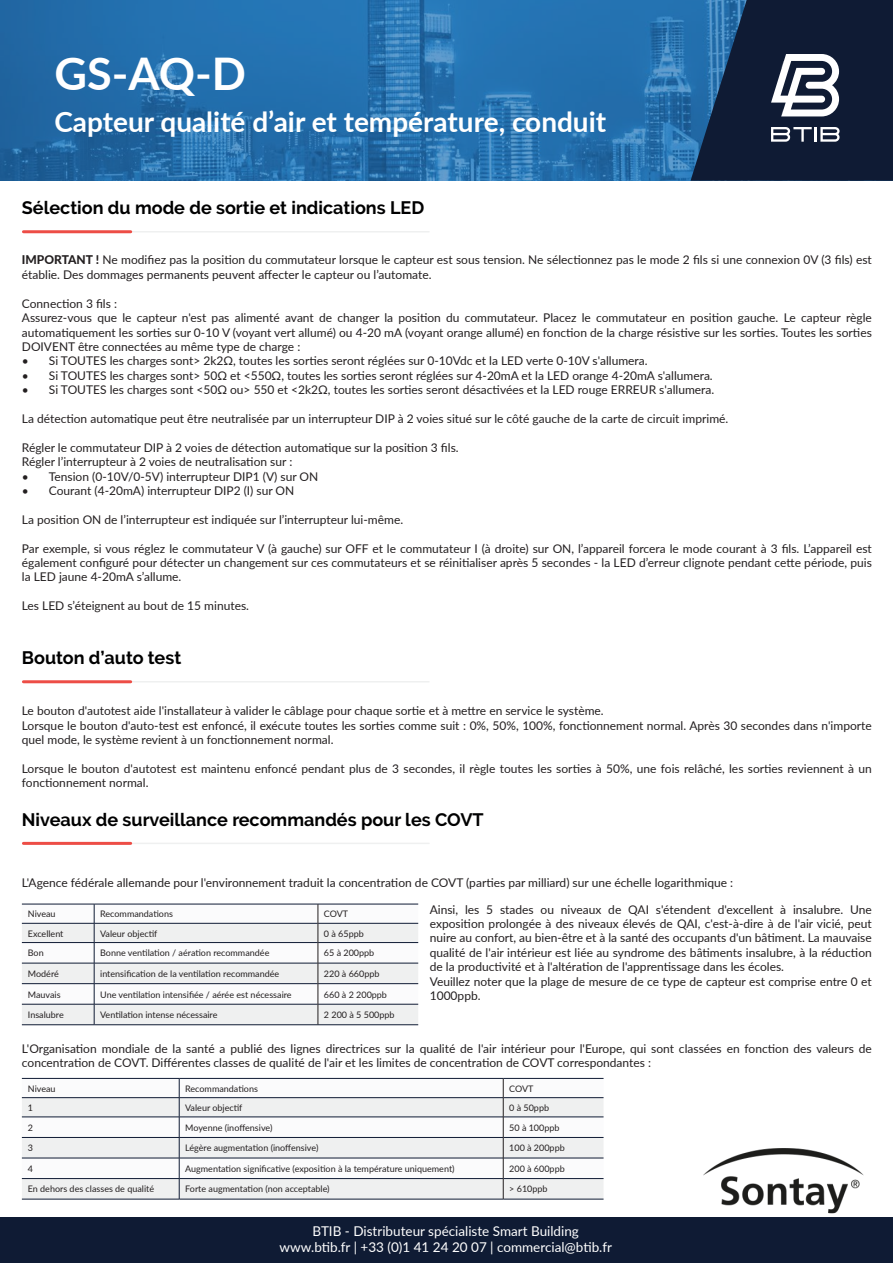
<style>
.page{position:relative;width:893px;height:1263px;background:#fff}
.page>*{position:absolute;margin:0;border:0;box-sizing:border-box;transform-origin:0 0}
.t1{font:700 45px "Lato";color:#fff}
.t2{font:700 28.05px "Lato";color:#fff}
.t3{font:700 18px "Raleway";color:#000001}
.t4{font:13.5px "Lato";color:#fff}
.t5{font:12px/14.4px "Lato";color:#231f20}
.t6{font:9px "Lato";color:#231f20}
.s1{font-weight:800}
</style>
<div class="page">
<svg style="left:0;top:0;width:690px;height:181px;background:#2670ad"></svg>
<svg style="left:690px;top:0;width:203px;height:181px;background:#243854"></svg>
<div style="left:0;top:1217px;width:893px;height:46px;background:#0f1b34"></div>
<img style="left:703px;top:1148px;width:161px;height:66px">
<hr style="left:25px;top:681px;width:404px;height:1px;background:#eff0f0">
<hr style="left:23px;top:680px;width:108px;height:3px;background:#ed4d46">
<hr style="left:25px;top:843px;width:404px;height:1px;background:#eff0f0">
<hr style="left:23px;top:842px;width:108px;height:3px;background:#ed4d46">
<svg style="left:22px;top:904px;width:396px;height:121px"></svg>
<svg style="left:22px;top:1098px;width:581px;height:101px;fill:#eff0f0"></svg>
<hr style="left:22px;top:1078px;width:157px;height:1px;background:#0f1b34">
<hr style="left:179px;top:1078px;width:324px;height:1px;background:#0f1b34">
<hr style="left:503px;top:1078px;width:101px;height:1px;background:#0f1b34">
<hr style="left:22px;top:1097px;width:157px;height:1px;background:#0f1b34">
<hr style="left:179px;top:1097px;width:324px;height:1px;background:#0f1b34">
<hr style="left:503px;top:1097px;width:101px;height:1px;background:#0f1b34">
<hr style="left:22px;top:1117px;width:157px;height:1px;background:#0f1b34">
<hr style="left:179px;top:1117px;width:324px;height:1px;background:#0f1b34">
<hr style="left:503px;top:1117px;width:101px;height:1px;background:#0f1b34">
<svg style="left:179px;top:1078px;width:1px;height:121px"></svg>
<hr style="left:22px;top:1137px;width:157px;height:1px;background:#0f1b34">
<hr style="left:179px;top:1137px;width:324px;height:1px;background:#0f1b34">
<hr style="left:503px;top:1137px;width:101px;height:1px;background:#0f1b34">
<hr style="left:22px;top:1158px;width:157px;height:1px;background:#0f1b34">
<hr style="left:179px;top:1158px;width:324px;height:1px;background:#0f1b34">
<hr style="left:503px;top:1158px;width:101px;height:1px;background:#0f1b34">
<hr style="left:22px;top:1178px;width:157px;height:1px;background:#0f1b34">
<hr style="left:179px;top:1178px;width:324px;height:1px;background:#0f1b34">
<hr style="left:503px;top:1178px;width:101px;height:1px;background:#0f1b34">
<hr style="left:22px;top:1199px;width:157px;height:1px;background:#0f1b34">
<hr style="left:179px;top:1199px;width:324px;height:1px;background:#0f1b34">
<hr style="left:503px;top:1199px;width:101px;height:1px;background:#0f1b34">
<svg style="left:503px;top:1078px;width:1px;height:121px"></svg>
<hr style="left:25px;top:231px;width:404px;height:1px;background:#eff0f0">
<hr style="left:23px;top:230px;width:108px;height:3px;background:#ed4d46">
<p class="t1" style="left:54px;top:41px;width:193px">GS-AQ-D</p>
<p class="t2" style="left:54px;top:101px;width:553px">Capteur qualité d’air et température, conduit</p>
<p class="t3" style="left:22px;top:198px;width:404px">Sélection du mode de sortie et indications LED</p>
<p class="t5" style="left:22px;top:252px;width:851px"><span class="s1">IMPORTANT !</span> Ne modifiez pas la position du commutateur lorsque le capteur est sous tension. Ne sélectionnez pas le mode 2 fils si une connexion 0V (3 fils) est établie. Des dommages permanents peuvent affecter le capteur ou l’automate.</p>
<p class="t5" style="left:22px;top:296px;width:97px">Connection 3 fils :</p>
<p class="t5" style="left:22px;top:310px;width:851px;text-align:justify">Assurez-vous que le capteur n'est pas alimenté avant de changer la position du commutateur. Placez le commutateur en position gauche. Le capteur règle automatiquement les sorties sur 0-10 V (voyant vert allumé) ou 4-20 mA (voyant orange allumé) en fonction de la charge résistive sur les sorties. Toutes les sorties DOIVENT être connectées au même type de charge :</p>
<p class="t5" style="left:22px;top:353px;width:627px">• Si TOUTES les charges sont&gt; 2k2Ω, toutes les sorties seront réglées sur 0-10Vdc et la LED verte 0-10V s'allumera.</p>
<p class="t5" style="left:22px;top:368px;width:692px">• Si TOUTES les charges sont&gt; 50Ω et &lt;550Ω, toutes les sorties seront réglées sur 4-20mA et la LED orange 4-20mA s'allumera.</p>
<p class="t5" style="left:22px;top:382px;width:694px">• Si TOUTES les charges sont &lt;50Ω ou&gt; 550 et &lt;2k2Ω, toutes les sorties seront désactivées et la LED rouge ERREUR s'allumera.</p>
<p class="t5" style="left:22px;top:411px;width:708px">La détection automatique peut être neutralisée par un interrupteur DIP à 2 voies situé sur le côté gauche de la carte de circuit imprimé.</p>
<p class="t5" style="left:22px;top:440px;width:438px">Régler le commutateur DIP à 2 voies de détection automatique sur la position 3 fils.</p>
<p class="t5" style="left:22px;top:454px;width:272px">Régler l’interrupteur à 2 voies de neutralisation sur :</p>
<p class="t5" style="left:22px;top:468px;width:298px">• Tension (0-10V/0-5V) interrupteur DIP1 (V) sur ON</p>
<p class="t5" style="left:22px;top:483px;width:274px">• Courant (4-20mA) interrupteur DIP2 (I) sur ON</p>
<p class="t5" style="left:22px;top:512px;width:383px">La position ON de l’interrupteur est indiquée sur l’interrupteur lui-même.</p>
<p class="t5" style="left:22px;top:540px;width:851px;text-align:justify">Par exemple, si vous réglez le commutateur V (à gauche) sur OFF et le commutateur I (à droite) sur ON, l’appareil forcera le mode courant à 3 fils. L’appareil est également configuré pour détecter un changement sur ces commutateurs et se réinitialiser après 5 secondes - la LED d’erreur clignote pendant cette période, puis la LED jaune 4-20mA s’allume.</p>
<p class="t5" style="left:22px;top:598px;width:229px">Les LED s’éteignent au bout de 15 minutes.</p>
<p class="t3" style="left:22px;top:648px;width:161px">Bouton d’auto test</p>
<p class="t5" style="left:22px;top:703px;width:583px">Le bouton d'autotest aide l'installateur à valider le câblage pour chaque sortie et à mettre en service le système.</p>
<p class="t5" style="left:22px;top:718px;width:851px">Lorsque le bouton d'auto-test est enfoncé, il exécute toutes les sorties comme suit : 0%, 50%, 100%, fonctionnement normal. Après 30 secondes dans n'importe quel mode, le système revient à un fonctionnement normal.</p>
<p class="t5" style="left:22px;top:761px;width:851px">Lorsque le bouton d'autotest est maintenu enfoncé pendant plus de 3 secondes, il règle toutes les sorties à 50%, une fois relâché, les sorties reviennent à un fonctionnement normal.</p>
<p class="t3" style="left:22px;top:809px;width:463px">Niveaux de surveillance recommandés pour les COVT</p>
<p class="t5" style="left:22px;top:875px;width:713px">L'Agence fédérale allemande pour l'environnement traduit la concentration de COVT (parties par milliard) sur une échelle logarithmique :</p>
<p class="t6" style="left:28px;top:907px;width:29px">Niveau</p>
<p class="t6" style="left:100px;top:907px;width:74px">Recommandations</p>
<p class="t6" style="left:324px;top:907px;width:26px">COVT</p>
<p class="t6" style="left:28px;top:927px;width:37px">Excellent</p>
<p class="t6" style="left:100px;top:927px;width:59px">Valeur objectif</p>
<p class="t6" style="left:324px;top:927px;width:41px">0 à 65ppb</p>
<p class="t6" style="left:28px;top:947px;width:17px">Bon</p>
<p class="t6" style="left:100px;top:947px;width:171px">Bonne ventilation / aération recommandée</p>
<p class="t6" style="left:324px;top:947px;width:52px">65 à 200ppb</p>
<p class="t6" style="left:28px;top:967px;width:32px">Modéré</p>
<p class="t6" style="left:100px;top:967px;width:181px">intensification de la ventilation recommandée</p>
<p class="t6" style="left:324px;top:967px;width:57px">220 à 660ppb</p>
<p class="t6" style="left:28px;top:988px;width:34px">Mauvais</p>
<p class="t6" style="left:100px;top:988px;width:193px">Une ventilation intensifiée / aérée est nécessaire</p>
<p class="t6" style="left:324px;top:988px;width:65px">660 à 2 200ppb</p>
<p class="t6" style="left:28px;top:1008px;width:37px">Insalubre</p>
<p class="t6" style="left:100px;top:1008px;width:119px">Ventilation intense nécessaire</p>
<p class="t6" style="left:324px;top:1008px;width:72px">2 200 à 5 500ppb</p>
<p class="t5" style="left:430px;top:901px;width:444px;text-align:justify">Ainsi, les 5 stades ou niveaux de QAI s'étendent d'excellent à insalubre. Une exposition prolongée à des niveaux élevés de QAI, c'est-à-dire à de l'air vicié, peut nuire au confort, au bien-être et à la santé des occupants d'un bâtiment. La mauvaise qualité de l'air intérieur est liée au syndrome des bâtiments insalubre, à la réduction de la productivité et à l'altération de l'apprentissage dans les écoles.</p>
<p class="t5" style="left:430px;top:973px;width:444px">Veuillez noter que la plage de mesure de ce type de capteur est comprise entre 0 et<br>1000ppb.</p>
<p class="t5" style="left:22px;top:1040px;width:851px">L'Organisation mondiale de la santé a publié des lignes directrices sur la qualité de l'air intérieur pour l'Europe, qui sont classées en fonction des valeurs de concentration de COVT. Différentes classes de qualité de l'air et les limites de concentration de COVT correspondantes :</p>
<p class="t6" style="left:28px;top:1082px;width:29px">Niveau</p>
<p class="t6" style="left:185px;top:1082px;width:74px">Recommandations</p>
<p class="t6" style="left:509px;top:1082px;width:26px">COVT</p>
<p class="t6" style="left:28px;top:1101px;width:7px">1</p>
<p class="t6" style="left:185px;top:1101px;width:59px">Valeur objectif</p>
<p class="t6" style="left:509px;top:1101px;width:41px">0 à 50ppb</p>
<p class="t6" style="left:28px;top:1121px;width:7px">2</p>
<p class="t6" style="left:185px;top:1121px;width:89px">Moyenne (inoffensive)</p>
<p class="t6" style="left:509px;top:1121px;width:52px">50 à 100ppb</p>
<p class="t6" style="left:28px;top:1141px;width:7px">3</p>
<p class="t6" style="left:185px;top:1141px;width:135px">Légère augmentation (inoffensive)</p>
<p class="t6" style="left:509px;top:1141px;width:57px">100 à 200ppb</p>
<p class="t6" style="left:28px;top:1162px;width:7px">4</p>
<p class="t6" style="left:185px;top:1162px;width:271px">Augmentation significative (exposition à la température uniquement)</p>
<p class="t6" style="left:509px;top:1162px;width:57px">200 à 600ppb</p>
<p class="t6" style="left:28px;top:1183px;width:128px">En dehors des classes de qualité</p>
<p class="t6" style="left:185px;top:1183px;width:146px">Forte augmentation (non acceptable)</p>
<p class="t6" style="left:509px;top:1183px;width:40px">&gt; 610ppb</p>
<p class="t4" style="left:312px;top:1221px;width:268px">BTIB - Distributeur spécialiste Smart Building</p>
<p class="t4" style="left:280px;top:1238px;width:334px">www.btib.fr | +33 (0)1 41 24 20 07 | commercial@btib.fr</p>
</div>
